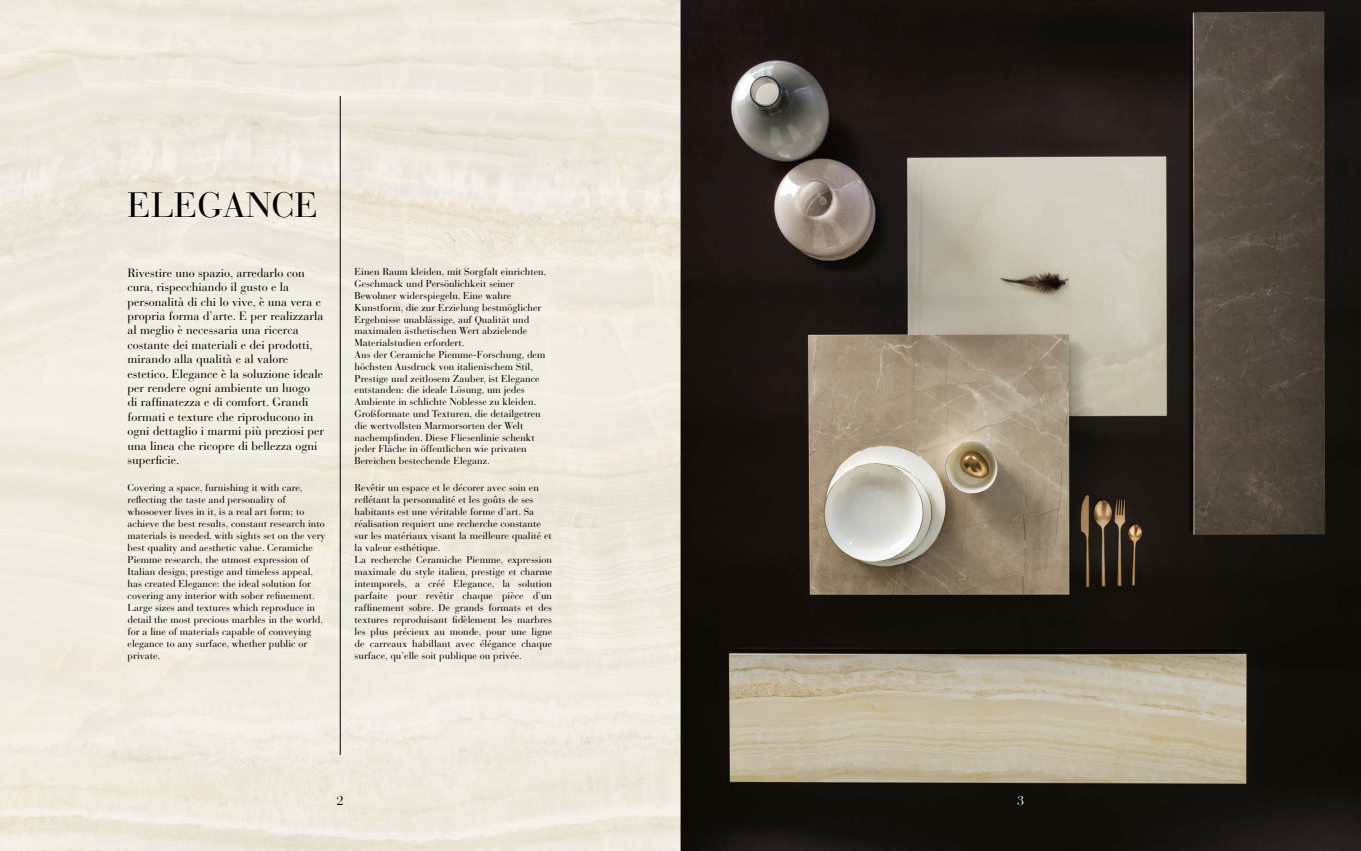
<style>
.page{position:relative;width:1361px;height:851px;background:#fff}
.page>*{position:absolute;margin:0;border:0;box-sizing:border-box;transform-origin:0 0}
.t1{font:35px "Bauer Bodoni Std";color:#000}
.t2{font:13px "Bauer Bodoni Std";color:#000}
.t3{font:13px "Bauer Bodoni Std";color:#fff}
.t4{font:12px/14.4px "Bauer Bodoni Std";color:#000}
.t5{font:10px/12px "Bauer Bodoni Std";color:#000}
</style>
<div class="page">
<img style="left:0;top:0;width:1361px;height:850px">
<hr style="left:340px;top:96px;width:1px;height:658px;background:#000">
<h1 class="t1" style="left:128px;top:184px;width:192px">ELEGANCE</h1>
<p class="t4" style="left:128px;top:265px;width:198px">Rivestire uno spazio, arredarlo con cura, rispecchiando il gusto e la personalità di chi lo vive, è una vera e propria forma d’arte. E per realizzarla al meglio è necessaria una ricerca costante dei materiali e dei prodotti, mirando alla qualità e al valore estetico. Elegance è la soluzione ideale per rendere ogni ambiente un luogo<br>di raffinatezza e di comfort. Grandi formati e texture che riproducono in ogni dettaglio i marmi più preziosi per una linea che ricopre di bellezza ogni superficie.</p>
<p class="t5" style="left:128px;top:481px;width:199px">Covering a space, furnishing it with care, reflecting the taste and personality of whosoever lives in it, is a real art form; to achieve the best results, constant research into materials is needed, with sights set on the very best quality and aesthetic value. Ceramiche Piemme research, the utmost expression of Italian design, prestige and timeless appeal, has created Elegance: the ideal solution for covering any interior with sober refinement.<br>Large sizes and textures which reproduce in detail the most precious marbles in the world, for a line of materials capable of conveying elegance to any surface, whether public or private.</p>
<p class="t5" style="left:355px;top:266px;width:193px">Einen Raum kleiden, mit Sorgfalt einrichten, Geschmack und Persönlichkeit seiner Bewohner widerspiegeln. Eine wahre Kunstform, die zur Erzielung bestmöglicher Ergebnisse unablässige, auf Qualität und maximalen ästhetischen Wert abzielende Materialstudien erfordert.<br>Aus der Ceramiche Piemme-Forschung, dem höchsten Ausdruck von italienischem Stil, Prestige und zeitlosem Zauber, ist Elegance entstanden: die ideale Lösung, um jedes Ambiente in schlichte Noblesse zu kleiden.<br>Großformate und Texturen, die detailgetreu die wertvollsten Marmorsorten der Welt nachempfinden. Diese Fliesenlinie schenkt jeder Fläche in öffentlichen wie privaten Bereichen bestechende Eleganz.</p>
<p class="t5" style="left:355px;top:482px;width:199px">Revêtir un espace et le décorer avec soin en reflétant la personnalité et les goûts de ses habitants est une véritable forme d’art. Sa réalisation requiert une recherche constante sur les matériaux visant la meilleure qualité et la valeur esthétique.<br>La recherche Ceramiche Piemme, expression maximale du style italien, prestige et charme intemporels, a créé Elegance, la solution parfaite pour revêtir chaque pièce d’un raffinement sobre. De grands formats et des textures reproduisant fidèlement les marbres les plus précieux au monde, pour une ligne de carreaux habillant avec élégance chaque surface, qu’elle soit publique ou privée.</p>
<h2 class="t2" style="left:337px;top:792px;width:9px">2</h2>
<h2 class="t3" style="left:1017px;top:792px;width:9px">3</h2>
</div>
